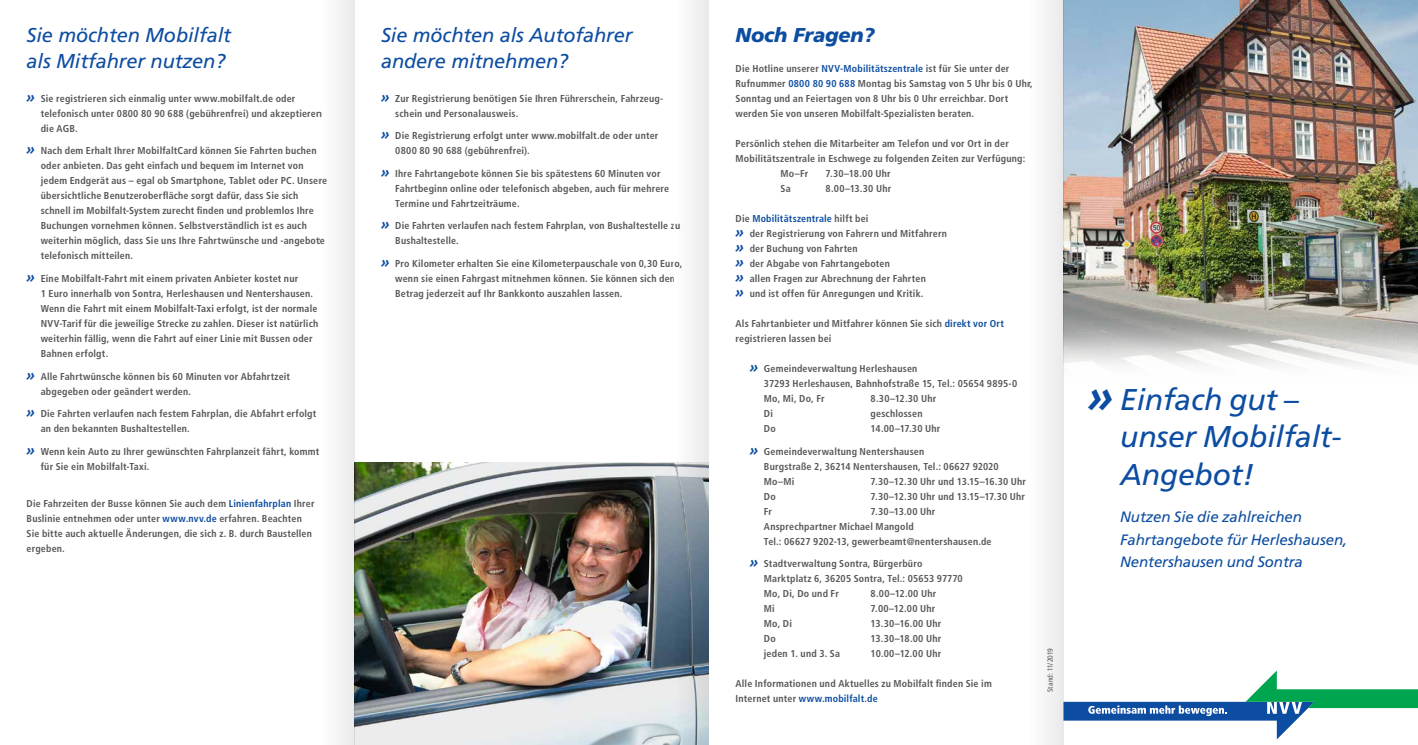
<style>
.page{position:relative;width:1418px;height:745px;background:#fff}
.page>*{position:absolute;margin:0;border:0;box-sizing:border-box;transform-origin:0 0}
.t1{font:italic 30px/37.5px "Frutiger LT Std";letter-spacing:-.005em;color:#0d4da1}
.t2{font:italic 20px/26.2px "Frutiger LT Std";letter-spacing:-.005em;color:#0d4da1}
.t3{font:italic 900 20px "Frutiger LT Std";letter-spacing:-.005em;color:#0d4da1}
.t4{font:italic 15px/22.5px "Frutiger LT Std";letter-spacing:-.005em;color:#0d4da1}
.t5{font:700 condensed 10px/15px "Frutiger LT Std";letter-spacing:.015em;color:#57585a}
.t6{font:condensed 7.5px "Frutiger LT Std";letter-spacing:.01em;color:#57585a}
.s1{font-family:"Meta OT";font-style:italic;font-stretch:normal;font-size:15px;color:#0d4da1}
.s2{color:#0d4da1}
.s3{font-family:"Meta OT";font-weight:700;font-size:45px}
</style>
<div class="page">
<img style="left:1063px;top:0;width:354px;height:307px">
<svg style="left:1063px;top:307px;width:354px;height:145px"></svg>
<hr style="left:1063px;top:379px;width:354px;height:1px;background:#fff">
<svg style="left:1063px;top:670px;width:354px;height:69px"></svg>
<img style="left:355px;top:462px;width:318px;height:282px">
<div style="left:1028px;top:0;width:35px;height:744px;background:#f5f5f5"></div>
<div style="left:319px;top:0;width:36px;height:744px;background:#f5f5f5"></div>
<svg style="left:673px;top:0;width:36px;height:744px"></svg>
<h2 class="t2" style="left:27px;top:22px;width:206px">Sie möchten Mobilfalt als Mitfahrer nutzen?</h2>
<p class="t5" style="left:41px;top:91px;width:282px;text-indent:-14px"><span class="s1">»</span> Sie registrieren sich einmalig unter www.mobilfalt.de oder telefonisch unter 0800 80 90 688 (gebührenfrei) und akzeptieren die AGB.</p>
<p class="t5" style="left:41px;top:143px;width:288px;text-indent:-14px"><span class="s1">»</span> Nach dem Erhalt Ihrer MobilfaltCard können Sie Fahrten buchen oder anbieten. Das geht einfach und bequem im Internet von jedem Endgerät aus – egal ob Smartphone, Tablet oder PC. Unsere übersichtliche Benutzeroberfläche sorgt dafür, dass Sie sich schnell im Mobilfalt-System zurecht finden und problemlos Ihre Buchungen vornehmen können. Selbstverständlich ist es auch weiterhin möglich, dass Sie uns Ihre Fahrtwünsche und -angebote telefonisch mitteilen.</p>
<p class="t5" style="left:41px;top:271px;width:279px;text-indent:-14px"><span class="s1">»</span> Eine Mobilfalt-Fahrt mit einem privaten Anbieter kostet nur<br>1 Euro innerhalb von Sontra, Herleshausen und Nentershausen.<br>Wenn die Fahrt mit einem Mobilfalt-Taxi erfolgt, ist der normale NVV-Tarif für die jeweilige Strecke zu zahlen. Dieser ist natürlich weiterhin fällig, wenn die Fahrt auf einer Linie mit Bussen oder Bahnen erfolgt.</p>
<p class="t5" style="left:41px;top:368px;width:251px;text-indent:-14px"><span class="s1">»</span> Alle Fahrtwünsche können bis 60 Minuten vor Abfahrtzeit abgegeben oder geändert werden.</p>
<p class="t5" style="left:41px;top:406px;width:277px;text-indent:-14px"><span class="s1">»</span> Die Fahrten verlaufen nach festem Fahrplan, die Abfahrt erfolgt an den bekannten Bushaltestellen.</p>
<p class="t5" style="left:41px;top:443px;width:280px;text-indent:-14px"><span class="s1">»</span> Wenn kein Auto zu Ihrer gewünschten Fahrplanzeit fährt, kommt für Sie ein Mobilfalt-Taxi.</p>
<p class="t5" style="left:27px;top:496px;width:289px">Die Fahrzeiten der Busse können Sie auch dem <span class="s2">Linienfahrplan</span> Ihrer Buslinie entnehmen oder unter <span class="s2">www.nvv.de</span> erfahren. Beachten Sie bitte auch aktuelle Änderungen, die sich z. B. durch Baustellen ergeben.</p>
<h2 class="t2" style="left:381px;top:22px;width:253px">Sie möchten als Autofahrer andere mitnehmen?</h2>
<p class="t5" style="left:395px;top:91px;width:269px;text-indent:-14px"><span class="s1">»</span> Zur Registrierung benötigen Sie Ihren Führerschein, Fahrzeug&shy;schein und Personalausweis.</p>
<p class="t5" style="left:395px;top:128px;width:265px;text-indent:-14px"><span class="s1">»</span> Die Registrierung erfolgt unter www.mobilfalt.de oder unter<br>0800 80 90 688 (gebührenfrei).</p>
<p class="t5" style="left:395px;top:166px;width:275px;text-indent:-14px"><span class="s1">»</span> Ihre Fahrtangebote können Sie bis spätestens 60 Minuten vor<br>Fahrtbeginn online oder telefonisch abgeben, auch für mehrere<br>Termine und Fahrtzeiträume.</p>
<p class="t5" style="left:395px;top:218px;width:286px;text-indent:-14px"><span class="s1">»</span> Die Fahrten verlaufen nach festem Fahrplan, von Bushaltestelle zu<br>Bushaltestelle.</p>
<p class="t5" style="left:395px;top:256px;width:289px;text-indent:-14px"><span class="s1">»</span> Pro Kilometer erhalten Sie eine Kilometerpauschale von 0,30 Euro, wenn sie einen Fahrgast mitnehmen können. Sie können sich den<br>Betrag jederzeit auf Ihr Bankkonto auszahlen lassen.</p>
<h2 class="t3" style="left:735px;top:23px;width:141px">Noch Fragen?</h2>
<p class="t5" style="left:735px;top:61px;width:299px">Die Hotline unserer <span class="s2">NVV-Mobilitätszentrale</span> ist für Sie unter der Rufnummer <span class="s2">0800 80 90 688</span> Montag bis Samstag von 5 Uhr bis 0 Uhr, Sonntag und an Feiertagen von 8 Uhr bis 0 Uhr erreichbar. Dort werden Sie von unseren Mobilfalt-Spezialisten beraten.</p>
<p class="t5" style="left:735px;top:136px;width:275px">Persönlich stehen die Mitarbeiter am Telefon und vor Ort in der</p>
<p class="t5" style="left:735px;top:151px;width:291px">Mobilitätszentrale in Eschwege zu folgenden Zeiten zur Verfügung:</p>
<p class="t5" style="left:780px;top:166px;width:29px">Mo–Fr</p>
<p class="t5" style="left:825px;top:166px;width:67px">7.30–18.00 Uhr</p>
<p class="t5" style="left:780px;top:181px;width:12px">Sa</p>
<p class="t5" style="left:825px;top:181px;width:67px">8.00–13.30 Uhr</p>
<p class="t5" style="left:735px;top:211px;width:213px">Die <span class="s2">Mobilitätszentrale</span> hilft bei<br><span class="s1">»</span> der Registrierung von Fahrern und Mitfahrern <span class="s1">»</span> der Buchung von Fahrten<br><span class="s1">»</span> der Abgabe von Fahrtangeboten<br><span class="s1">»</span> allen Fragen zur Abrechnung der Fahrten<br><span class="s1">»</span> und ist offen für Anregungen und Kritik.</p>
<p class="t5" style="left:735px;top:316px;width:270px">Als Fahrtanbieter und Mitfahrer können Sie sich <span class="s2">direkt vor Ort </span>registrieren lassen bei</p>
<p class="t5" style="left:764px;top:361px;width:255px;text-indent:-14px"><span class="s1">»</span> Gemeindeverwaltung Herleshausen<br>37293 Herleshausen, Bahnhofstraße 15, Tel.: 05654 9895-0<br>Mo, Mi, Do, Fr</p>
<p class="t5" style="left:870px;top:391px;width:67px">8.30–12.30 Uhr</p>
<p class="t5" style="left:764px;top:406px;width:11px">Di</p>
<p class="t5" style="left:870px;top:406px;width:53px">geschlossen</p>
<p class="t5" style="left:764px;top:421px;width:13px">Do</p>
<p class="t5" style="left:870px;top:421px;width:71px">14.00–17.30 Uhr</p>
<p class="t5" style="left:764px;top:443px;width:236px;text-indent:-14px"><span class="s1">»</span> Gemeindeverwaltung Nentershausen<br>Burgstraße 2, 36214 Nentershausen, Tel.: 06627 92020<br>Mo–Mi</p>
<p class="t5" style="left:870px;top:473px;width:157px">7.30–12.30 Uhr und 13.15–16.30 Uhr</p>
<p class="t5" style="left:764px;top:488px;width:13px">Do</p>
<p class="t5" style="left:870px;top:488px;width:156px">7.30–12.30 Uhr und 13.15–17.30 Uhr</p>
<p class="t5" style="left:764px;top:503px;width:10px">Fr</p>
<p class="t5" style="left:764px;top:503px;width:229px;text-indent:107px">7.30–13.00 Uhr<br>Ansprechpartner Michael Mangold<br>Tel.: 06627 9202-13, gewerbeamt@nentershausen.de</p>
<p class="t5" style="left:764px;top:556px;width:200px;text-indent:-14px"><span class="s1">»</span> Stadtverwaltung Sontra, Bürgerbüro<br>Marktplatz 6, 36205 Sontra, Tel.: 05653 97770<br>Mo, Di, Do und Fr</p>
<p class="t5" style="left:870px;top:586px;width:67px">8.00–12.00 Uhr</p>
<p class="t5" style="left:764px;top:601px;width:12px">Mi</p>
<p class="t5" style="left:870px;top:601px;width:66px">7.00–12.00 Uhr</p>
<p class="t5" style="left:764px;top:616px;width:30px">Mo, Di</p>
<p class="t5" style="left:870px;top:616px;width:72px">13.30–16.00 Uhr</p>
<p class="t5" style="left:764px;top:631px;width:13px">Do</p>
<p class="t5" style="left:870px;top:631px;width:72px">13.30–18.00 Uhr</p>
<p class="t5" style="left:764px;top:646px;width:78px">jeden 1. und 3. Sa</p>
<p class="t5" style="left:870px;top:646px;width:72px">10.00–12.00 Uhr</p>
<p class="t5" style="left:735px;top:676px;width:258px">Alle Informationen und Aktuelles zu Mobilfalt finden Sie im<br>Internet unter <span class="s2">www.mobilfalt.de</span></p>
<p class="t6" style="left:1045px;top:691px;width:45px;rotate:-90deg">Stand: 11/2019</p>
<h1 class="t1" style="left:1120px;top:380px;width:223px;text-indent:-32px"><span class="s3">»</span> Einfach gut – unser Mobilfalt-<br>Angebot!</h1>
<h3 class="t4" style="left:1120px;top:505px;width:228px">Nutzen Sie die zahlreichen<br>Fahrtangebote für Herleshausen,<br>Nentershausen und Sontra</h3>
</div>
